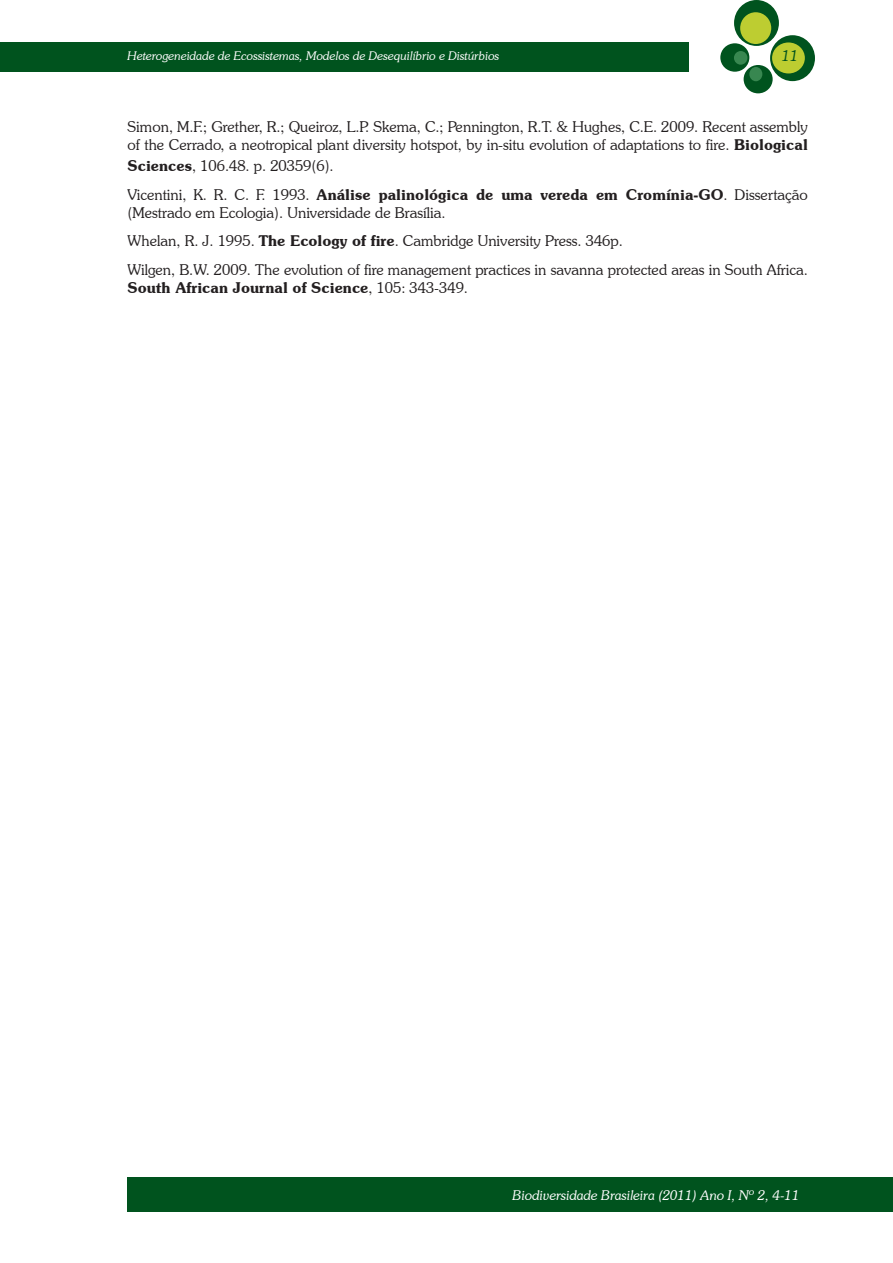
<style>
.page{position:relative;width:893px;height:1263px;background:#fff}
.page>*{position:absolute;margin:0;border:0;box-sizing:border-box;transform-origin:0 0}
.t1{font:300 15px/28.7px "Souvenir IT Cby BT";color:#231f20}
.t2{font:600 15px "Souvenir IT Cby BT";color:#231f20}
.t3{font:italic 300 15px "Souvenir IT Cby BT";color:#00531e}
.t4{font:italic 300 13.5px "Souvenir IT Cby BT";color:#fff}
.t5{font:italic 300 12px "Souvenir IT Cby BT";color:#fff}
.s1{font-weight:600}
.s2{font-weight:300}
</style>
<div class="page">
<div style="left:0;top:43px;width:689px;height:29px;background:#00531e"></div>
<div style="left:734px;top:0;width:45px;height:46px;background:#00531e;border-radius:50%"></div>
<div style="left:770px;top:35px;width:45px;height:46px;background:#00531e;border-radius:50%"></div>
<div style="left:720px;top:43px;width:29px;height:29px;background:#00531e;border-radius:50%"></div>
<div style="left:744px;top:65px;width:29px;height:28px;background:#00531e;border-radius:50%"></div>
<div style="left:740px;top:12px;width:31px;height:32px;background:#bdcd31;border-radius:50%"></div>
<div style="left:772px;top:42px;width:33px;height:31px;background:#bdcd31;border-radius:50%"></div>
<div style="left:734px;top:51px;width:13px;height:14px;background:#388750;border-radius:50%"></div>
<div style="left:749px;top:67px;width:13px;height:14px;background:#388750;border-radius:50%"></div>
<div style="left:128px;top:1178px;width:765px;height:34px;background:#00531e"></div>
<p class="t5" style="left:128px;top:49px;width:373px">Heterogeneidade de Ecossistemas, Modelos de Desequilíbrio e Distúrbios</p>
<p class="t3" style="left:782px;top:46px;width:18px">11</p>
<p class="t1" style="left:128px;top:118px;width:682px;line-height:18px">Simon, M.F.; Grether, R.; Queiroz, L.P. Skema, C.; Pennington, R.T. &amp; Hughes, C.E. 2009. Recent assembly of the Cerrado, a neotropical plant diversity hotspot, by in-situ evolution of adaptations to fire. <span class="s1">Biological</span></p>
<p class="t1" style="left:128px;top:151px;width:682px"><span class="s1">Sciences</span>, 106.48. p. 20359(6).<br>Vicentini, K. R. C. F. 1993. <span class="s1">Análise palinológica de uma vereda em Cromínia-GO</span>. Dissertação</p>
<p class="t1" style="left:128px;top:198px;width:682px">(Mestrado em Ecologia). Universidade de Brasília.<br>Whelan, R. J. 1995. <span class="s1">The Ecology of fire</span>. Cambridge University Press. 346p.<br>Wilgen, B.W. 2009. The evolution of fire management practices in savanna protected areas in South Africa.</p>
<p class="t2" style="left:128px;top:278px;width:342px">South African Journal of Science<span class="s2">, 105: 343-349.</span></p>
<p class="t4" style="left:513px;top:1187px;width:288px">Biodiversidade Brasileira (2011) Ano I, Nº 2, 4-11</p>
</div>
